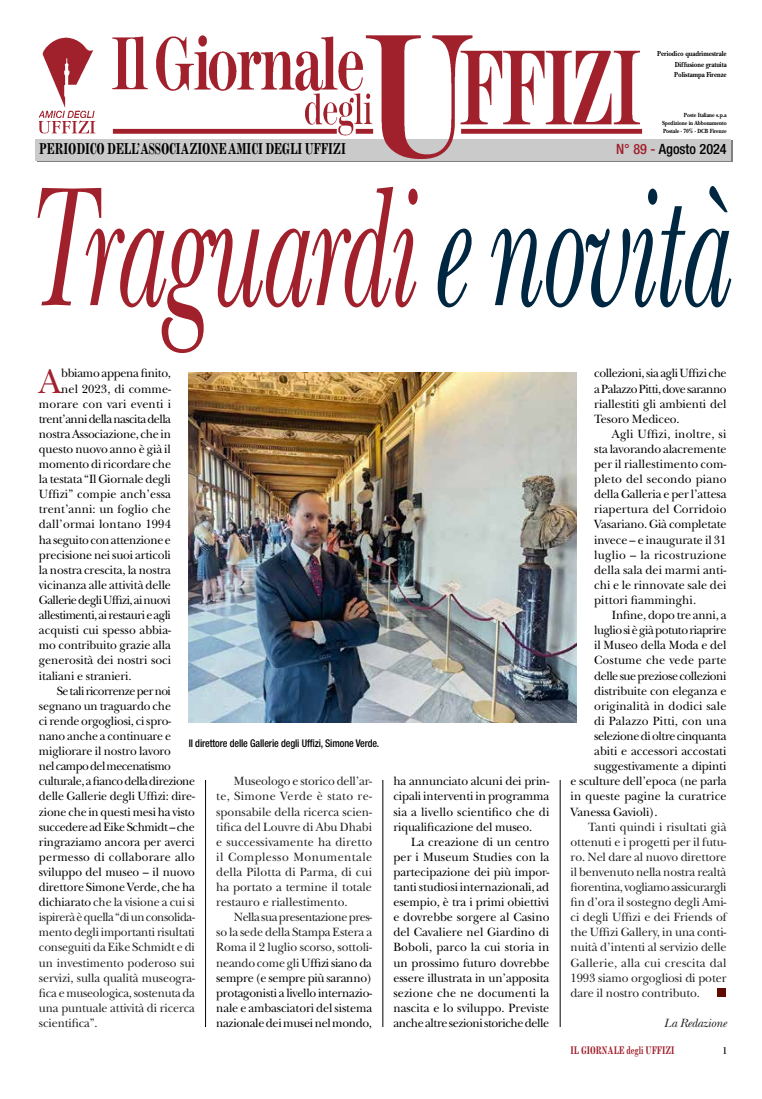
<style>
.page{position:relative;width:762px;height:1099px;background:#fff}
.page>*{position:absolute;margin:0;border:0;box-sizing:border-box;transform-origin:0 0}
.t1{font:italic 177.5px "New Baskerville Std";letter-spacing:-.025em;color:#a0202c;scale:.58 1}
.t2{font:35.38px "New Baskerville Std";color:#a0202c}
.t3{font:700 16.12px "Modern MT Std";letter-spacing:-.01em;color:#000;scale:.76 1}
.t4{font:500 condensed 14.25px "Helvetica Neue LT Std";color:#000}
.t5{font:12.5px/15.1px "New Baskerville Std";letter-spacing:-.01em;color:#000;text-align:justify}
.t6{font:12.5px/15.1px "New Baskerville Std";letter-spacing:-.01em;color:#202124;text-align:justify}
.t7{font:12.5px "New Baskerville Std";letter-spacing:-.01em;color:#000;scale:.96 1}
.t8{font:12.5px "New Baskerville Std";letter-spacing:-.01em;color:#202124;scale:.96 1}
.t9{font:12.5px "New Baskerville Std";letter-spacing:-.045em;color:#000}
.t10{font:12.5px "New Baskerville Std";letter-spacing:-.03em;color:#000;scale:.96 1}
.t11{font:12.5px "New Baskerville Std";letter-spacing:-.04em;color:#000;scale:.96 1}
.t12{font:italic 12.5px "New Baskerville Std";letter-spacing:-.01em;color:#202124}
.t13{font:700 11.25px "Modern MT Std";color:#a0202c;scale:.75 1}
.t14{font:11.25px "Modern";color:#000;scale:.75 1}
.t15{font:500 condensed 10.62px "Helvetica Neue LT Std";letter-spacing:-.01em;color:#000;scale:.95 1}
.t16{font:700 7.5px/10.4px "New Baskerville Std";letter-spacing:-.01em;color:#000;text-align:justify;scale:.86 1}
.t17{font:700 6.25px/8.1px "New Baskerville Std";letter-spacing:-.01em;color:#000;text-align:justify;scale:.86 1}
.s1{color:#a0202c}
.s2{color:#002741}
.s3{color:#000}
.s4{color:#202124}
</style>
<div class="page">
<img style="left:39px;top:37px;width:57px;height:97px">
<div style="left:37px;top:140px;width:695px;height:22px;background:#cacaca"></div>
<div style="left:35px;top:139px;width:696px;height:21px;background:#cacaca"></div>
<hr style="left:560px;top:780px;width:1px;height:246px;background:#000">
<hr style="left:383px;top:780px;width:1px;height:246px;background:#000">
<hr style="left:205px;top:780px;width:1px;height:246px;background:#000">
<div style="left:717px;top:988px;width:8px;height:8px;background:#5e0b00"></div>
<img style="left:112px;top:35px;width:531px;height:124px">
<img style="left:189px;top:373px;width:387px;height:349px">
<p class="t3" style="left:39px;top:139px;width:405px">PERIODICO DELL’ASSOCIAZIONE AMICI DEGLI UFFIZI</p>
<p class="t16" style="left:674px;top:49px;width:62px;text-indent:-17px">Periodico quadrimestrale Diffusione gratuita Polistampa Firenze</p>
<p class="t17" style="left:662px;top:111px;width:77px;text-indent:22px">Poste Italiane s.p.a Spedizione in Abbonamento Postale - 70% - DCB Firenze</p>
<p class="t4" style="left:616px;top:140px;width:112px"><span class="s1">N° 89 -</span> Agosto 2024</p>
<h1 class="t1" style="left:23px;top:144px;width:1214px">Traguardi <span class="s2">e novità</span></h1>
<h2 class="t2" style="left:39px;top:360px;width:24px">A</h2>
<p class="t5" style="left:61px;top:366px;width:111px">bbiamo appena finito,</p>
<p class="t5" style="left:61px;top:381px;width:111px">nel 2023, di comme-</p>
<p class="t5" style="left:39px;top:396px;width:134px">morare con vari eventi i</p>
<p class="t9" style="left:39px;top:411px;width:134px">trent’anni della nascita della</p>
<p class="t5" style="left:39px;top:426px;width:134px">nostra Associazione, che in</p>
<p class="t5" style="left:39px;top:441px;width:133px">questo nuovo anno è già il</p>
<p class="t5" style="left:39px;top:456px;width:134px">momento di ricordare che</p>
<p class="t5" style="left:39px;top:471px;width:134px">la testata “Il Giornale degli</p>
<p class="t5" style="left:39px;top:486px;width:134px">Uffizi” compie anch’essa</p>
<p class="t5" style="left:39px;top:502px;width:133px">trent’anni: un foglio che</p>
<p class="t5" style="left:39px;top:517px;width:134px">dall’ormai lontano 1994</p>
<p class="t5" style="left:39px;top:532px;width:133px">ha seguito con attenzione e</p>
<p class="t5" style="left:39px;top:547px;width:133px">precisione nei suoi articoli</p>
<p class="t5" style="left:39px;top:562px;width:134px">la nostra crescita, la nostra</p>
<p class="t5" style="left:39px;top:577px;width:134px">vicinanza alle attività delle</p>
<p class="t9" style="left:39px;top:592px;width:133px">Gallerie degli Uffizi, ai nuovi</p>
<p class="t5" style="left:39px;top:607px;width:133px">allestimenti, ai restauri e agli</p>
<p class="t5" style="left:39px;top:622px;width:134px">acquisti cui spesso abbia-</p>
<p class="t5" style="left:39px;top:637px;width:133px">mo contribuito grazie alla</p>
<p class="t5" style="left:39px;top:653px;width:134px">generosità dei nostri soci</p>
<p class="t5" style="left:39px;top:668px;width:94px">italiani e stranieri.</p>
<p class="t7" style="left:57px;top:683px;width:121px">Se tali ricorrenze per noi</p>
<p class="t7" style="left:39px;top:698px;width:139px">segnano un traguardo che</p>
<p class="t7" style="left:39px;top:713px;width:139px">ci rende orgogliosi, ci spro-</p>
<p class="t7" style="left:39px;top:728px;width:139px">nano anche a continuare e</p>
<p class="t7" style="left:39px;top:743px;width:139px">migliorare il nostro lavoro</p>
<p class="t11" style="left:39px;top:758px;width:139px">nel campo del mecenatismo</p>
<p class="t7" style="left:39px;top:774px;width:164px">culturale, a fianco della direzione</p>
<p class="t7" style="left:39px;top:789px;width:164px">delle Gallerie degli Uffizi: dire-</p>
<p class="t7" style="left:39px;top:804px;width:164px">zione che in questi mesi ha visto</p>
<p class="t10" style="left:39px;top:819px;width:164px">succedere ad Eike Schmidt – che</p>
<p class="t7" style="left:39px;top:834px;width:164px">ringraziamo ancora per averci</p>
<p class="t7" style="left:39px;top:849px;width:164px">permesso di collaborare allo</p>
<p class="t7" style="left:39px;top:864px;width:164px">sviluppo del museo – il nuovo</p>
<p class="t7" style="left:39px;top:879px;width:164px">direttore Simone Verde, che ha</p>
<p class="t8" style="left:39px;top:894px;width:164px"><span class="s3">dichiarato</span> che la visione a cui si</p>
<p class="t8" style="left:39px;top:909px;width:164px">ispirerà è quella “di un consolida-</p>
<p class="t8" style="left:39px;top:925px;width:164px">mento degli importanti risultati</p>
<p class="t8" style="left:39px;top:940px;width:164px">conseguiti da Eike Schmidt e di</p>
<p class="t8" style="left:39px;top:955px;width:164px">un investimento poderoso sui</p>
<p class="t8" style="left:39px;top:970px;width:164px">servizi, sulla qualità museogra-</p>
<p class="t8" style="left:39px;top:985px;width:164px">fica e museologica, sostenuta da</p>
<p class="t8" style="left:39px;top:1000px;width:164px">una puntuale attività di ricerca</p>
<p class="t8" style="left:39px;top:1015px;width:63px">scientifica”.</p>
<p class="t15" style="left:189px;top:737px;width:202px">Il direttore delle Gallerie degli Uffizi, Simone Verde.</p>
<p class="t6" style="left:216px;top:773px;width:158px;text-indent:18px">Museologo e storico dell’ar&shy;te, Simone Verde è stato re&shy;sponsabile della ricerca scien&shy;tifica del Louvre di Abu Dhabi e successivamente ha diretto il Complesso Monumentale della Pilotta di Parma, di cui ha portato a termine il totale restauro e riallestimento.</p>
<p class="t5" style="left:216px;top:909px;width:158px;text-indent:18px"><span class="s4">Nella sua presentazione pres&shy;so la sede della Stampa Estera a Roma il 2 luglio scorso, sottoli&shy;neando come gli</span> Uffizi siano da sempre (e sempre più saranno) protagonisti a livello internazio&shy;nale e ambasciatori del sistema nazionale dei musei nel mondo,</p>
<p class="t5" style="left:393px;top:773px;width:158px">ha annunciato alcuni dei prin&shy;cipali interventi in programma sia a livello scientifico che di riqualificazione del museo.</p>
<p class="t5" style="left:393px;top:834px;width:158px;text-indent:18px">La creazione di un centro per i Museum Studies con la partecipazione dei più impor&shy;tanti studiosi internazionali, ad esempio, è tra i primi obiettivi e dovrebbe sorgere al Casino del Cavaliere nel Giardino di Boboli, parco la cui storia in un prossimo futuro dovrebbe essere illustrata in un’apposita sezione che ne documenti la nascita e lo sviluppo. Previste anche altre sezioni storiche delle</p>
<p class="t5" style="left:594px;top:366px;width:134px">collezioni, sia agli Uffizi che a Palazzo Pitti, dove saranno riallestiti gli ambienti del Tesoro Mediceo.</p>
<p class="t5" style="left:594px;top:426px;width:134px;text-indent:18px">Agli Uffizi, inoltre, si sta lavorando alacremente per il riallestimento com&shy;pleto del secondo piano della Galleria e per l’attesa riapertura del Corridoio Vasariano. Già completate invece – e inaugurate il 31 luglio – la ricostruzione della sala dei marmi anti&shy;chi e le rinnovate sale dei pittori fiamminghi.</p>
<p class="t5" style="left:612px;top:607px;width:116px">Infine, dopo tre anni, a</p>
<p class="t5" style="left:594px;top:622px;width:134px">luglio si è già potuto riaprire</p>
<p class="t5" style="left:594px;top:637px;width:134px">il Museo della Moda e del</p>
<p class="t5" style="left:594px;top:653px;width:134px">Costume che vede parte</p>
<p class="t5" style="left:594px;top:668px;width:134px">delle sue preziose collezioni</p>
<p class="t5" style="left:594px;top:683px;width:134px">distribuite con eleganza e</p>
<p class="t5" style="left:594px;top:698px;width:134px">originalità in dodici sale</p>
<p class="t5" style="left:594px;top:713px;width:134px">di Palazzo Pitti, con una</p>
<p class="t5" style="left:594px;top:728px;width:134px">selezione di oltre cinquanta</p>
<p class="t5" style="left:594px;top:743px;width:134px">abiti e accessori accostati</p>
<p class="t5" style="left:594px;top:758px;width:134px">suggestivamente a dipinti</p>
<p class="t5" style="left:570px;top:773px;width:157px">e sculture dell’epoca (ne parla</p>
<p class="t5" style="left:570px;top:788px;width:157px">in queste pagine la curatrice</p>
<p class="t5" style="left:570px;top:804px;width:89px">Vanessa Gavioli).</p>
<p class="t6" style="left:570px;top:819px;width:158px;text-indent:18px">Tanti quindi i risultati già ottenuti e i progetti per il futu&shy;ro. Nel dare al nuovo direttore il benvenuto nella nostra realtà fiorentina, vogliamo assicurargli fin d’ora il sostegno degli Ami&shy;ci degli Uffizi e dei Friends of the Uffizi Gallery, in una conti&shy;nuità d’intenti al servizio delle Gallerie, alla cui crescita dal 1993 siamo orgogliosi di poter dare il nostro contributo.</p>
<p class="t12" style="left:664px;top:1015px;width:64px">La Redazione</p>
<p class="t13" style="left:570px;top:1042px;width:140px">IL GIORNALE degli UFFIZI</p>
<p class="t14" style="left:723px;top:1044px;width:7px">1</p>
</div>
